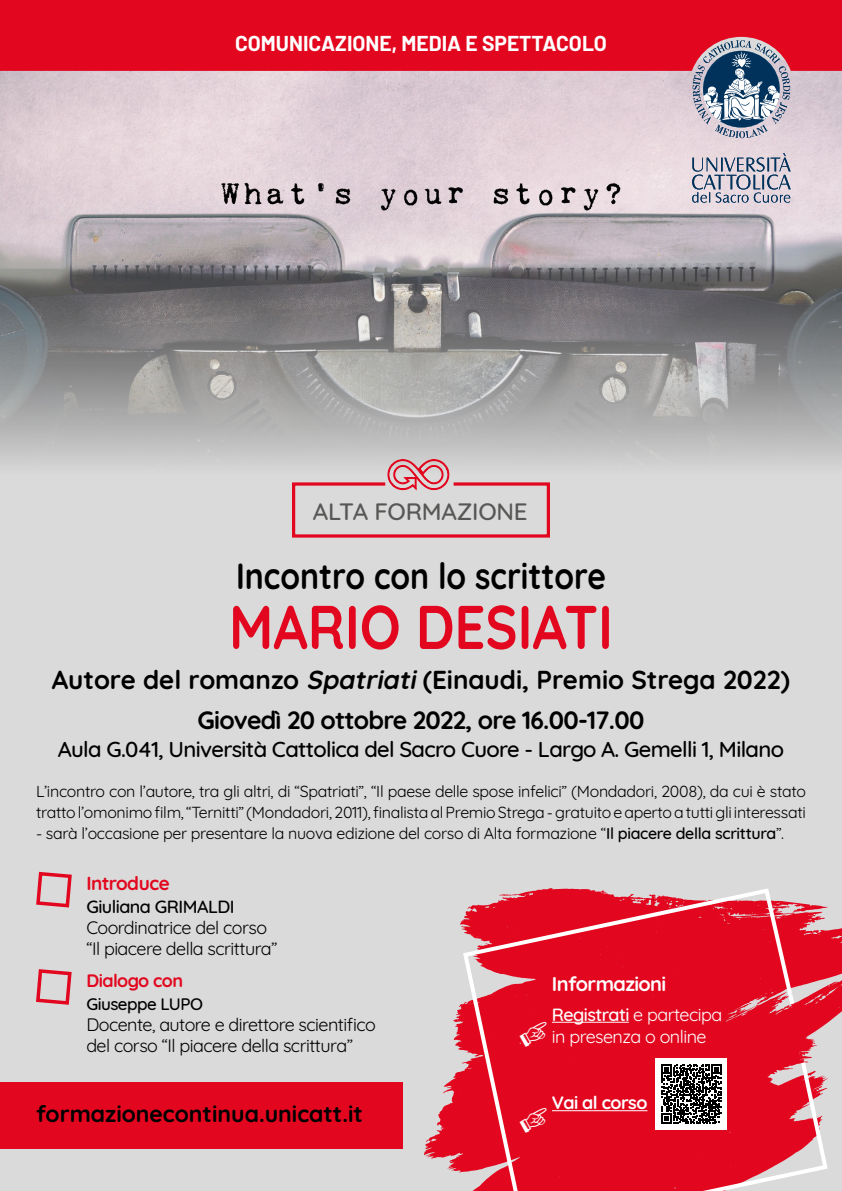
<style>
.page{position:relative;width:842px;height:1191px;background:#fff}
.page>*{position:absolute;margin:0;border:0;box-sizing:border-box;transform-origin:0 0}
.t1{font:700 61.6px "Quicksand";color:#e2071f;scale:.88 1}
.t2{font:700 36.5px "Quicksand";color:#000;scale:.88 1}
.t3{font:700 26px "Quicksand";color:#000}
.t4{font:700 25px "Quicksand";letter-spacing:-.03em;color:#000}
.t5{font:500 24.2px "Quicksand";letter-spacing:-.01em;color:#575756}
.t6{font:700 23px "Quicksand";color:#000}
.t7{font:500 22px "Quicksand";letter-spacing:-.03em;color:#000}
.t8{font:700 21px "Barlow";color:#fff}
.t9{font:700 20px "Quicksand";letter-spacing:-.03em;color:#fff}
.t10{font:700 19px "Quicksand";letter-spacing:-.03em;color:#e2071f}
.t11{font:18px/21px "Quicksand";letter-spacing:-.03em;color:#000}
.t12{font:18px/22px "Quicksand";letter-spacing:-.03em;color:#fff}
.t13{font:500 18px "Quicksand";letter-spacing:-.03em;color:#000}
.t14{font:700 18px "Quicksand";letter-spacing:-.03em;color:#e2071f}
.t15{font:700 18px "Quicksand";letter-spacing:-.03em;color:#fff}
.t16{font:500 17px "Quicksand";letter-spacing:-.03em;color:#000}
.t17{font:16px/21px "Quicksand";letter-spacing:-.02em;color:#000}
.s1{font-style:italic}
.s2{font-weight:500}
</style>
<div class="page">
<div style="left:0;top:12px;width:842px;height:1179px;background:#dadada"></div>
<svg style="left:424px;top:922px;width:418px;height:251px"></svg>
<img style="left:0;top:71px;width:842px;height:392px">
<svg style="left:36px;top:871px;width:36px;height:37px"></svg>
<svg style="left:36px;top:969px;width:36px;height:36px"></svg>
<div style="left:0;top:0;width:842px;height:71px;background:#e2071f"></div>
<div style="left:0;top:1082px;width:403px;height:67px;background:#e2071f"></div>
<svg style="left:692px;top:40px;width:98px;height:98px"></svg>
<svg style="left:692px;top:153px;width:99px;height:50px"></svg>
<svg style="left:290px;top:458px;width:262px;height:80px"></svg>
<svg style="left:461px;top:888px;width:369px;height:303px;background:#e2293d"></svg>
<hr style="left:552px;top:1021px;width:77px;height:1px;background:#fff">
<hr style="left:552px;top:1110px;width:95px;height:1px;background:#fff">
<div style="left:656px;top:1058px;width:71px;height:71px;background:#fff"></div>
<svg style="left:661px;top:1064px;width:60px;height:59px"></svg>
<svg style="left:519px;top:1105px;width:33px;height:28px"></svg>
<svg style="left:519px;top:1019px;width:33px;height:28px"></svg>
<h3 class="t8" style="left:235px;top:27px;width:373px">COMUNICAZIONE, MEDIA E SPETTACOLO</h3>
<h3 class="t5" style="left:313px;top:492px;width:216px">ALTA FORMAZIONE</h3>
<h2 class="t2" style="left:236px;top:547px;width:422px">Incontro con lo scrittore</h2>
<h1 class="t1" style="left:229px;top:579px;width:438px">MARIO DESIATI</h1>
<h3 class="t3" style="left:52px;top:659px;width:740px">Autore del romanzo <span class="s1">Spatriati</span>(Einaudi, Premio Strega 2022)</h3>
<h3 class="t4" style="left:198px;top:700px;width:448px">Giovedì 20 ottobre 2022, ore 16.00-17.00</h3>
<h3 class="t7" style="left:58px;top:731px;width:728px">Aula G.041, Università Cattolica del Sacro Cuore - Largo A. Gemelli 1, Milano</h3>
<p class="t17" style="left:36px;top:779px;width:771px">L’incontro con l’autore, tra gli altri, di “Spatriati”, “Il paese delle spose infelici” (Mondadori, 2008), da cui è stato tratto l’omonimo film, “Ternitti” (Mondadori, 2011), finalista al Premio Strega - gratuito e aperto a tutti gli interessati</p>
<p class="t17" style="left:36px;top:821px;width:750px">- sarà l’occasione per presentare la nuova edizione del corso di Alta formazione “<span class="s2">Il piacere della scrittura</span>”.</p>
<p class="t10" style="left:86px;top:868px;width:85px">Introduce</p>
<p class="t13" style="left:86px;top:892px;width:150px">Giuliana GRIMALDI</p>
<p class="t11" style="left:86px;top:915px;width:193px">Coordinatrice del corso “Il piacere della scrittura”</p>
<p class="t14" style="left:86px;top:966px;width:98px">Dialogo con</p>
<p class="t16" style="left:86px;top:989px;width:118px">Giuseppe LUPO</p>
<p class="t11" style="left:86px;top:1011px;width:291px">Docente, autore e direttore scientifico del corso “Il piacere della scrittura”</p>
<h3 class="t6" style="left:36px;top:1096px;width:328px">formazionecontinua.unicatt.it</h3>
<p class="t9" style="left:552px;top:968px;width:116px">Informazioni</p>
<p class="t12" style="left:552px;top:1001px;width:172px"><span class="s2">Registrati</span> e partecipa in presenza o online</p>
<p class="t15" style="left:552px;top:1088px;width:97px">Vai al corso</p>
</div>
